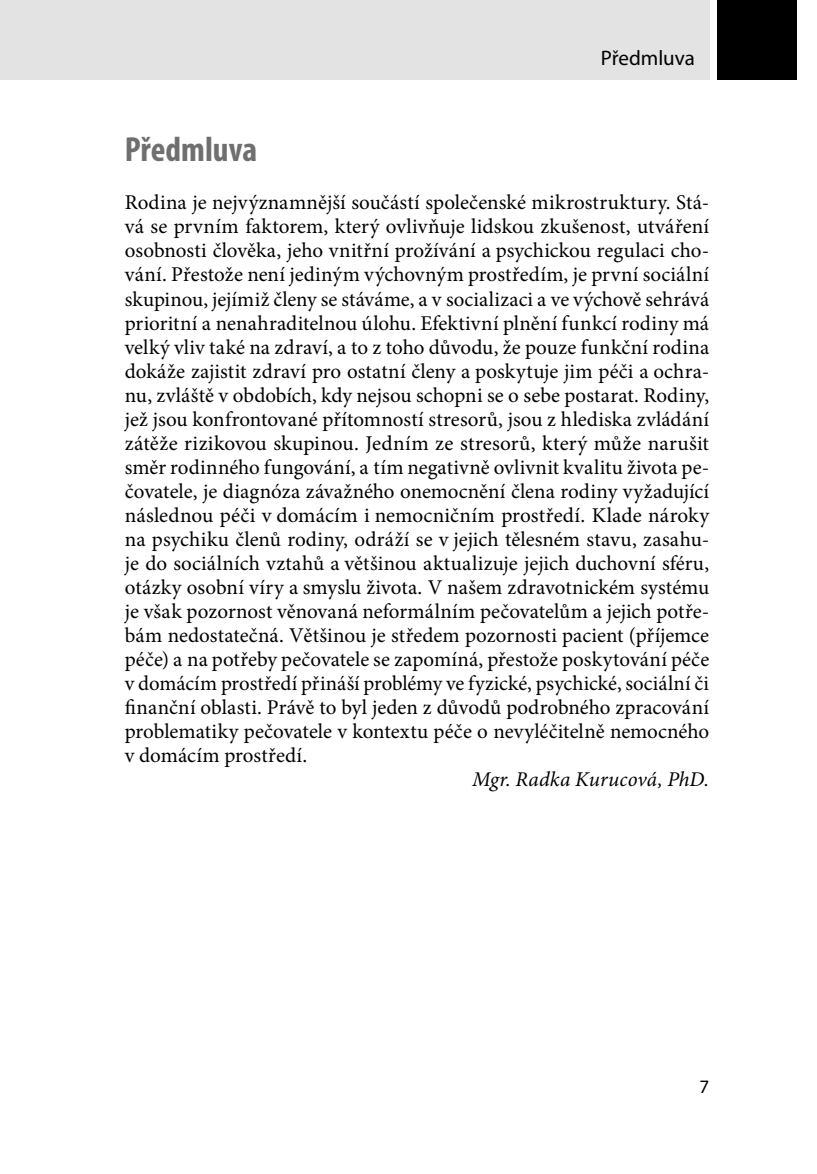
<style>
.page{position:relative;width:817px;height:1174px;background:#fff}
.page>*{position:absolute;margin:0;border:0;box-sizing:border-box;transform-origin:0 0}
._1_nadpis{font:700 condensed 35px "Myriad Pro";color:#706f6f}
.text_1__odstavec{font:21px/24px "Minion Pro";letter-spacing:.005em;color:#000;text-align:justify}
.text{font:italic 21px "Minion Pro";letter-spacing:.005em;color:#000}
.t1{font:21px "Myriad Pro";letter-spacing:-.005em;color:#000}
.t2{font:19px "Myriad Pro";color:#000}
</style>
<div class="page">
<div style="left:717px;top:0;width:80px;height:79px;background:#000"></div>
<div style="left:0;top:0;width:709px;height:79px;background:#e3e3e3"></div>
<p class="t1" style="left:600px;top:45px;width:96px">Předmluva</p>
<p class="_1_nadpis" style="left:125px;top:128px;width:134px">Předmluva</p>
<p class="text_1__odstavec" style="left:125px;top:191px;width:586px">Rodina je nejvýznamnější součástí společenské mikrostruktury. Stá&shy;vá se prvním faktorem, který ovlivňuje lidskou zkušenost, utváření osobnosti člověka, jeho vnitřní prožívání a psychickou regulaci cho&shy;vání. Přestože není jediným výchovným prostředím, je první sociální skupinou, jejímiž členy se stáváme, a v socializaci a ve výchově sehrává prioritní a nenahraditelnou úlohu. Efektivní plnění funkcí rodiny má velký vliv také na zdraví, a to z toho důvodu, že pouze funkční rodina dokáže zajistit zdraví pro ostatní členy a poskytuje jim péči a ochra&shy;nu, zvláště v obdobích, kdy nejsou schopni se o sebe postarat. Rodiny, jež jsou konfrontované přítomností stresorů, jsou z hlediska zvládání zátěže rizikovou skupinou. Jedním ze stresorů, který může narušit směr rodinného fungování, a tím negativně ovlivnit kvalitu života pe&shy;čovatele, je diagnóza závažného onemocnění člena rodiny vyžadující následnou péči v domácím i nemocničním prostředí. Klade nároky na psychiku členů rodiny, odráží se v jejich tělesném stavu, zasahu&shy;je do sociálních vztahů a většinou aktualizuje jejich duchovní sféru, otázky osobní víry a smyslu života. V našem zdravotnickém systému je však pozornost věnovaná neformálním pečovatelům a jejich potře&shy;bám nedostatečná. Většinou je středem pozornosti pacient (příjemce péče) a na potřeby pečovatele se zapomíná, přestože poskytování péče v domácím prostředí přináší problémy ve fyzické, psychické, sociální či finanční oblasti. Právě to byl jeden z důvodů podrobného zpracování problematiky pečovatele v kontextu péče o nevyléčitelně nemocného v domácím prostředí.</p>
<p class="text" style="left:472px;top:764px;width:238px">Mgr. Radka Kurucová, PhD.</p>
<p class="t2" style="left:699px;top:1074px;width:11px">7</p>
</div>
